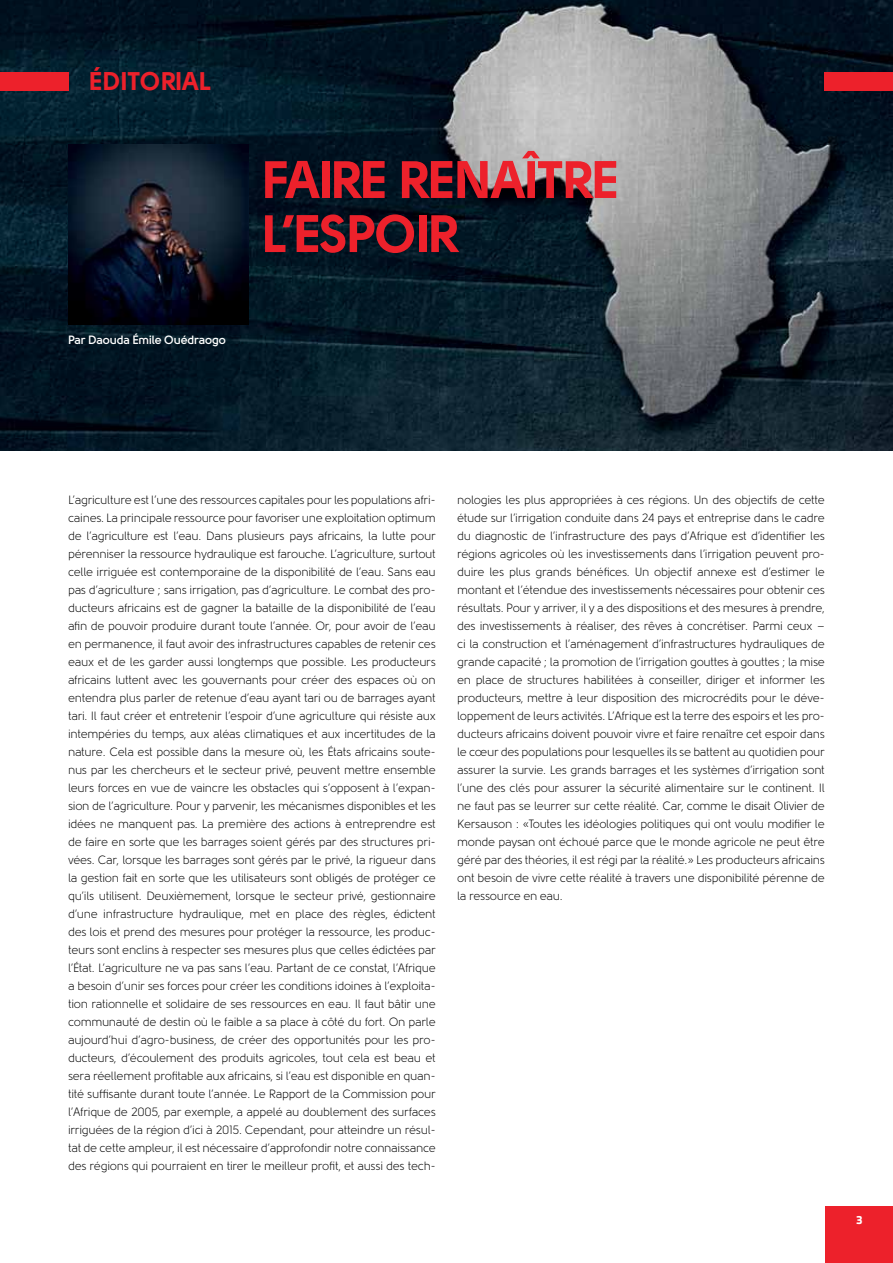
<style>
.page{position:relative;width:893px;height:1263px;background:#fff}
.page>*{position:absolute;margin:0;border:0;box-sizing:border-box;transform-origin:0 0}
.t1{font:900 52.5px/54px "Solomon";letter-spacing:-.025em;color:#ed212b}
.t2{font:900 25.5px "Solomon";color:#ed212b}
.t3{font:12px/18px "Solomon";letter-spacing:-.025em;color:#000;text-align:justify}
.t4{font:700 12px "Solomon";letter-spacing:-.02em;color:#fff}
.t5{font:12px "Titillium Text 22 L 999 wt";color:#fff}
</style>
<div class="page">
<img style="left:0;top:0;width:893px;height:450px">
<div style="left:825px;top:72px;width:68px;height:18px;background:#ed212b"></div>
<div style="left:825px;top:1206px;width:68px;height:57px;background:#ed212b"></div>
<div style="left:0;top:72px;width:68px;height:18px;background:#ed212b"></div>
<img style="left:68px;top:144px;width:180px;height:180px">
<h2 class="t2" style="left:89px;top:66px;width:123px">ÉDITORIAL</h2>
<p class="t4" style="left:68px;top:333px;width:160px">Par Daouda Émile Ouédraogo</p>
<h1 class="t1" style="left:262px;top:152px;width:358px">FAIRE RENAÎTRE<br>L’ESPOIR</h1>
<p class="t3" style="left:68px;top:491px;width:369px">L’agriculture est l’une des ressources capitales pour les populations afri&shy;caines. La principale ressource pour favoriser une exploitation optimum de l’agriculture est l’eau. Dans plusieurs pays africains, la lutte pour pérenniser la ressource hydraulique est farouche. L’agriculture, surtout celle irriguée est contemporaine de la disponibilité de l’eau. Sans eau pas d’agriculture ; sans irrigation, pas d’agriculture. Le combat des pro&shy;ducteurs africains est de gagner la bataille de la disponibilité de l’eau afin de pouvoir produire durant toute l’année. Or, pour avoir de l’eau en permanence, il faut avoir des infrastructures capables de retenir ces eaux et de les garder aussi longtemps que possible. Les producteurs africains luttent avec les gouvernants pour créer des espaces où on entendra plus parler de retenue d’eau ayant tari ou de barrages ayant tari. Il faut créer et entretenir l’espoir d’une agriculture qui résiste aux intempéries du temps, aux aléas climatiques et aux incertitudes de la nature. Cela est possible dans la mesure où, les États africains soute&shy;nus par les chercheurs et le secteur privé, peuvent mettre ensemble leurs forces en vue de vaincre les obstacles qui s’opposent à l’expan&shy;sion de l’agriculture. Pour y parvenir, les mécanismes disponibles et les idées ne manquent pas. La première des actions à entreprendre est de faire en sorte que les barrages soient gérés par des structures pri&shy;vées. Car, lorsque les barrages sont gérés par le privé, la rigueur dans la gestion fait en sorte que les utilisateurs sont obligés de protéger ce qu’ils utilisent. Deuxièmement, lorsque le secteur privé, gestionnaire d’une infrastructure hydraulique, met en place des règles, édictent des lois et prend des mesures pour protéger la ressource, les produc&shy;teurs sont enclins à respecter ses mesures plus que celles édictées par l’État. L’agriculture ne va pas sans l’eau. Partant de ce constat, l’Afrique a besoin d’unir ses forces pour créer les conditions idoines à l’exploita&shy;tion rationnelle et solidaire de ses ressources en eau. Il faut bâtir une communauté de destin où le faible a sa place à côté du fort. On parle aujourd’hui d’agro-business, de créer des opportunités pour les pro&shy;ducteurs, d’écoulement des produits agricoles, tout cela est beau et sera réellement profitable aux africains, si l’eau est disponible en quan&shy;tité suffisante durant toute l’année. Le Rapport de la Commission pour l’Afrique de 2005, par exemple, a appelé au doublement des surfaces irriguées de la région d’ici à 2015. Cependant, pour atteindre un résul&shy;tat de cette ampleur, il est nécessaire d’approfondir notre connaissance des régions qui pourraient en tirer le meilleur profit, et aussi des tech-</p>
<p class="t3" style="left:457px;top:491px;width:369px">nologies les plus appropriées à ces régions. Un des objectifs de cette étude sur l’irrigation conduite dans 24 pays et entreprise dans le cadre du diagnostic de l’infrastructure des pays d’Afrique est d’identifier les régions agricoles où les investissements dans l’irrigation peuvent pro&shy;duire les plus grands bénéfices. Un objectif annexe est d’estimer le montant et l’étendue des investissements nécessaires pour obtenir ces résultats. Pour y arriver, il y a des dispositions et des mesures à prendre, des investissements à réaliser, des rêves à concrétiser. Parmi ceux – ci la construction et l’aménagement d’infrastructures hydrauliques de grande capacité ; la promotion de l’irrigation gouttes à gouttes ; la mise en place de structures habilitées à conseiller, diriger et informer les producteurs, mettre à leur disposition des microcrédits pour le déve&shy;loppement de leurs activités. L’Afrique est la terre des espoirs et les pro&shy;ducteurs africains doivent pouvoir vivre et faire renaître cet espoir dans le cœur des populations pour lesquelles ils se battent au quotidien pour assurer la survie. Les grands barrages et les systèmes d’irrigation sont l’une des clés pour assurer la sécurité alimentaire sur le continent. Il ne faut pas se leurrer sur cette réalité. Car, comme le disait Olivier de Kersauson : «Toutes les idéologies politiques qui ont voulu modifier le monde paysan ont échoué parce que le monde agricole ne peut être géré par des théories, il est régi par la réalité.» Les producteurs africains ont besoin de vivre cette réalité à travers une disponibilité pérenne de la ressource en eau.</p>
<p class="t5" style="left:856px;top:1210px;width:8px">3</p>
</div>
